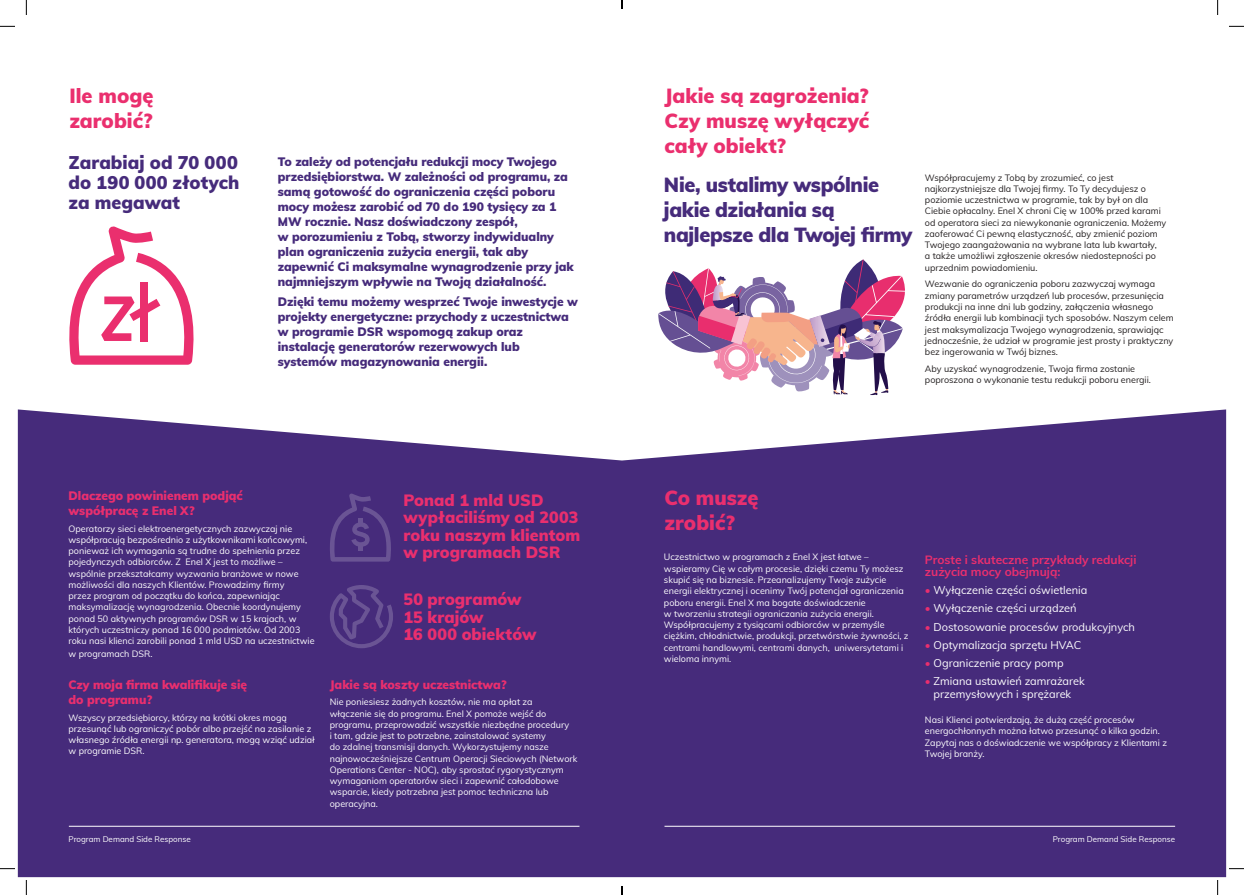
<style>
.page{position:relative;width:1244px;height:895px;background:#fff}
.page>*{position:absolute;margin:0;border:0;box-sizing:border-box;transform-origin:0 0}
.t1{font:900 20px/25px "Muli";color:#ea2f6e}
.t2{font:900 20px/25px "Muli";letter-spacing:-.02em;color:#462b7b}
.t3{font:900 18px/19.8px "Muli";letter-spacing:.005em;color:#462b7b;text-align:justify}
.t4{font:900 16px/17.6px "Muli";letter-spacing:.005em;color:#ea2f6e}
.t5{font:900 12px/15px "Muli";color:#462b7b}
.t6{font:900 12px/15px "Muli";color:#ea2f6e}
.t7{font:700 12px/12.5px "Muli";color:#ea2f6e}
.t8{font:11px/12.5px "Muli";color:#fff;text-align:center}
.t9{font:9px/11.2px "Muli";color:#fff}
.t10{font:9px/11.2px "Muli";color:#231f20}
.t11{font:8px "Muli";color:#fff}
.s1{color:#ea2f6e}
</style>
<div class="page">
<div style="left:18px;top:409px;width:604px;height:468px;background:#462b7b"></div>
<hr style="left:69px;top:826px;width:510px;height:1px;background:#fff">
<svg style="left:330px;top:585px;width:63px;height:63px;background:#513883"></svg>
<svg style="left:329px;top:493px;width:63px;height:68px;background:#503682"></svg>
<svg style="left:69px;top:226px;width:125px;height:139px"></svg>
<div style="left:622px;top:409px;width:603px;height:468px;background:#462b7b"></div>
<hr style="left:664px;top:826px;width:510px;height:1px;background:#fff">
<svg style="left:658px;top:259px;width:246px;height:136px"></svg>
<svg style="left:0;top:26px;width:15px;height:1px"></svg>
<svg style="left:1229px;top:26px;width:14px;height:1px"></svg>
<svg style="left:0;top:868px;width:15px;height:1px"></svg>
<svg style="left:1229px;top:868px;width:14px;height:1px"></svg>
<svg style="left:26px;top:0;width:1px;height:15px"></svg>
<svg style="left:26px;top:880px;width:1px;height:15px"></svg>
<svg style="left:1217px;top:0;width:1px;height:15px"></svg>
<svg style="left:1217px;top:880px;width:1px;height:15px"></svg>
<h1 class="t1" style="left:69px;top:83px;width:86px">Ile mogę zarobić?</h1>
<h2 class="t3" style="left:69px;top:152px;width:172px">Zarabiaj od 70 000 do 190 000 złotych za megawat</h2>
<p class="t5" style="left:278px;top:153px;width:297px">To zależy od potencjału redukcji mocy Twojego przedsiębiorstwa. W zależności od programu, za samą gotowość do ograniczenia części poboru mocy możesz zarobić od 70 do 190 tysięcy za 1<br>MW rocznie. Nasz doświadczony zespół,<br>w porozumieniu z Tobą, stworzy indywidualny plan ograniczenia zużycia energii, tak aby zapewnić Ci maksymalne wynagrodzenie przy jak najmniejszym wpływie na Twoją działalność.</p>
<h3 class="t5" style="left:278px;top:294px;width:301px">Dzięki temu możemy wesprzeć Twoje inwestycje w projekty energetyczne: przychody z uczestnictwa w programie DSR wspomogą zakup oraz instalację generatorów rezerwowych lub systemów magazynowania energii.</h3>
<h3 class="t6" style="left:69px;top:487px;width:176px">Dlaczego powinienem podjąć współpracę z Enel X?</h3>
<p class="t9" style="left:69px;top:522px;width:247px">Operatorzy sieci elektroenergetycznych zazwyczaj nie współpracują bezpośrednio z użytkownikami końcowymi, ponieważ ich wymagania są trudne do spełnienia przez pojedynczych odbiorców. Z Enel X jest to możliwe – wspólnie przekształcamy wyzwania branżowe w nowe możliwości dla naszych Klientów. Prowadzimy firmy<br>przez program od początku do końca, zapewniając maksymalizację wynagrodzenia. Obecnie koordynujemy ponad 50 aktywnych programów DSR w 15 krajach, w których uczestniczy ponad 16 000 podmiotów. Od 2003 roku nasi klienci zarobili ponad 1 mld USD na uczestnictwie</p>
<p class="t9" style="left:69px;top:647px;width:85px">w programach DSR.</p>
<h3 class="t6" style="left:69px;top:676px;width:180px">Czy moja firma kwalifikuje się do programu?</h3>
<p class="t9" style="left:69px;top:711px;width:248px">Wszyscy przedsiębiorcy, którzy na krótki okres mogą przesunąć lub ograniczyć pobór albo przejść na zasilanie z własnego źródła energii np. generatora, mogą wziąć udział w programie DSR.</p>
<p class="t11" style="left:69px;top:833px;width:124px">Program Demand Side Response</p>
<h3 class="t4" style="left:403px;top:490px;width:178px">Ponad 1 mld USD wypłaciliśmy od 2003 roku naszym klientom w programach DSR</h3>
<h3 class="t4" style="left:403px;top:590px;width:134px">50 programów<br>15 krajów<br>16 000 obiektów</h3>
<h3 class="t6" style="left:330px;top:676px;width:178px">Jakie są koszty uczestnictwa?</h3>
<p class="t9" style="left:330px;top:696px;width:249px">Nie poniesiesz żadnych kosztów, nie ma opłat za<br>włączenie się do programu. Enel X pomoże wejść do programu, przeprowadzić wszystkie niezbędne procedury<br>i tam, gdzie jest to potrzebne, zainstalować systemy<br>do zdalnej transmisji danych. Wykorzystujemy nasze najnowocześniejsze Centrum Operacji Sieciowych (Network Operations Center - NOC), aby sprostać rygorystycznym wymaganiom operatorów sieci i zapewnić całodobowe wsparcie, kiedy potrzebna jest pomoc techniczna lub operacyjna.</p>
<h1 class="t1" style="left:664px;top:83px;width:206px;text-align:justify">Jakie są zagrożenia?<br>Czy muszę wyłączyć cały obiekt?</h1>
<h1 class="t2" style="left:664px;top:171px;width:250px">Nie, ustalimy wspólnie jakie działania są najlepsze dla Twojej firmy</h1>
<p class="t10" style="left:924px;top:171px;width:243px">Współpracujemy z Tobą by zrozumieć, co jest najkorzystniejsze dla Twojej firmy. To Ty decydujesz o poziomie uczestnictwa w programie, tak by był on dla Ciebie opłacalny. Enel X chroni Cię w 100% przed karami od operatora sieci za niewykonanie ograniczenia. Możemy zaoferować Ci pewną elastyczność, aby zmienić poziom Twojego zaangażowania na wybrane lata lub kwartały,<br>a także umożliwi zgłoszenie okresów niedostepności po uprzednim powiadomieniu.</p>
<p class="t10" style="left:924px;top:278px;width:250px">Wezwanie do ograniczenia poboru zazwyczaj wymaga zmiany parametrów urządzeń lub procesów, przesunięcia produkcji na inne dni lub godziny, załączenia własnego źródła energii lub kombinacji tych sposobów. Naszym celem jest maksymalizacja Twojego wynagrodzenia, sprawiając jednocześnie, że udział w programie jest prosty i praktyczny bez ingerowania w Twój biznes.</p>
<p class="t10" style="left:924px;top:362px;width:227px">Aby uzyskać wynagrodzenie, Twoja firma zostanie poproszona o wykonanie testu redukcji poboru energii.</p>
<h1 class="t1" style="left:664px;top:484px;width:96px">Co muszę zrobić?</h1>
<p class="t9" style="left:664px;top:551px;width:246px">Uczestnictwo w programach z Enel X jest łatwe – wspieramy Cię w całym procesie, dzięki czemu Ty możesz skupić się na biznesie. Przeanalizujemy Twoje zużycie energii elektrycznej i ocenimy Twój potencjał ograniczenia poboru energii. Enel X ma bogate doświadczenie<br>w tworzeniu strategii ograniczania zużycia energii.<br>Współpracujemy z tysiącami odbiorców w przemyśle ciężkim, chłodnictwie, produkcji, przetwórstwie żywności, z centrami handlowymi, centrami danych, uniwersytetami i wieloma innymi.</p>
<h3 class="t7" style="left:924px;top:552px;width:213px">Proste i skuteczne przykłady redukcji zużycia mocy obejmują:</h3>
<p class="t8" style="left:924px;top:583px;width:164px"><span class="s1">•</span> Wyłączenie części oświetlenia</p>
<p class="t8" style="left:924px;top:601px;width:153px"><span class="s1">•</span> Wyłączenie części urządzeń</p>
<p class="t8" style="left:924px;top:620px;width:211px"><span class="s1">•</span> Dostosowanie procesów produkcyjnych</p>
<p class="t8" style="left:924px;top:638px;width:158px"><span class="s1">•</span> Optymalizacja sprzętu HVAC</p>
<p class="t8" style="left:924px;top:656px;width:140px"><span class="s1">•</span> Ograniczenie pracy pomp</p>
<p class="t8" style="left:924px;top:674px;width:161px"><span class="s1">•</span> Zmiana ustawień zamrażarek przemysłowych i sprężarek</p>
<p class="t9" style="left:924px;top:713px;width:243px">Nasi Klienci potwierdzają, że dużą część procesów energochłonnych można łatwo przesunąć o kilka godzin.<br>Zapytaj nas o doświadczenie we współpracy z Klientami z Twojej branży.</p>
<p class="t11" style="left:1052px;top:833px;width:124px">Program Demand Side Response</p>
</div>
